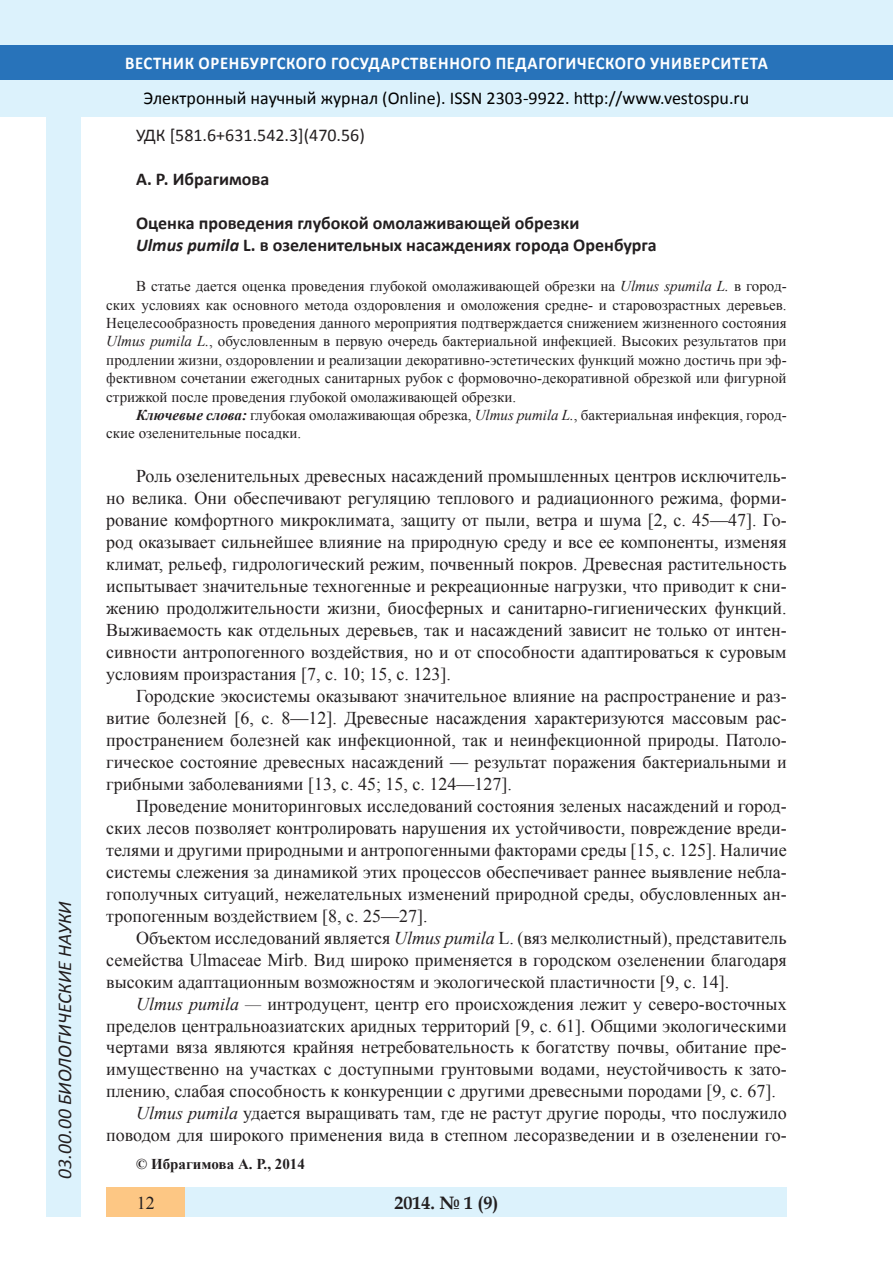
<style>
.page{position:relative;width:893px;height:1263px;background:#fff}
.page>*{position:absolute;margin:0;border:0;box-sizing:border-box;transform-origin:0 0}
.t1{font:italic 19.5px "Calibri";color:#231f20}
.Стиль2{font:18px/21.9px "Times New Roman";color:#231f20;text-align:justify}
.Заголовок_2{font:700 18px "Calibri";color:#231f20}
.t2{font:18px "Calibri";color:#000}
.t3{font:700 18px "Calibri";letter-spacing:.04em;color:#fff;scale:.93 1}
.Заголовок_2-2{font:18px "Calibri";color:#231f20}
.t4{font:700 18px "Book Antiqua";color:#231f20}
.Стиль2-2{font:15px/18.3px "Times New Roman";color:#231f20;text-align:justify}
.Стиль2-3{font:700 15px "Times New Roman";color:#231f20}
.s1{font-style:italic}
.s2{font-weight:700;font-style:italic}
</style>
<div class="page">
<div style="left:0;top:0;width:893px;height:116px;background:#dcf2fc"></div>
<div style="left:0;top:45px;width:893px;height:34px;background:#2873ba"></div>
<div style="left:106px;top:1188px;width:681px;height:29px;background:#dcf2fc"></div>
<div style="left:106px;top:1188px;width:79px;height:29px;background:#fdc784"></div>
<div style="left:47px;top:116px;width:34px;height:1101px;background:#dcf2fc"></div>
<p class="t1" style="left:51px;top:1179px;width:279px;rotate:-90deg">03.00.00 БИОЛОГИЧЕСКИЕ НАУКИ</p>
<p class="t3" style="left:125px;top:51px;width:693px">ВЕСТНИК ОРЕНБУРГСКОГО ГОСУДАРСТВЕННОГО ПЕДАГОГИЧЕСКОГО УНИВЕРСИТЕТА</p>
<p class="t2" style="left:144px;top:86px;width:607px">Электронный научный журнал (Online). ISSN 2303-9922. http://www.vestospu.ru</p>
<p class="Заголовок_2-2" style="left:136px;top:124px;width:230px">УДК [581.6+631.542.3](470.56)</p>
<p class="Заголовок_2" style="left:136px;top:168px;width:135px">А. Р. Ибрагимова</p>
<p class="Заголовок_2" style="left:136px;top:211px;width:445px">Оценка проведения глубокой омолаживающей обрезки</p>
<p class="Заголовок_2" style="left:136px;top:233px;width:522px"><span class="s1">Ulmus pumila</span> L. в озеленительных насаждениях города Оренбурга</p>
<p class="Стиль2-2" style="left:106px;top:277px;width:682px;text-indent:30px">В статье дается оценка проведения глубокой омолаживающей обрезки на <span class="s1">Ulmus spumila L.</span> в город&shy;ских условиях как основного метода оздоровления и омоложения средне- и старовозрастных деревьев.<br>Нецелесообразность проведения данного мероприятия подтверждается снижением жизненного состояния <span class="s1">Ulmus pumila L.</span>, обусловленным в первую очередь бактериальной инфекцией. Высоких результатов при продлении жизни, оздоровлении и реализации декоративно-эстетических функций можно достичь при эф&shy;фективном сочетании ежегодных санитарных рубок с формовочно-декоративной обрезкой или фигурной стрижкой после проведения глубокой омолаживающей обрезки.</p>
<p class="Стиль2-2" style="left:106px;top:405px;width:682px;text-indent:30px"><span class="s2">Ключевые слова:</span> глубокая омолаживающая обрезка, <span class="s1">Ulmus pumila L.</span>, бактериальная инфекция, город&shy;ские озеленительные посадки.</p>
<p class="Стиль2" style="left:106px;top:465px;width:682px;text-indent:30px">Роль озеленительных древесных насаждений промышленных центров исключитель&shy;но велика. Они обеспечивают регуляцию теплового и радиационного режима, форми&shy;рование комфортного микроклимата, защиту от пыли, ветра и шума [2, с. 45—47]. Го&shy;род оказывает сильнейшее влияние на природную среду и все ее компоненты, изменяя климат, рельеф, гидрологический режим, почвенный покров. Древесная растительность испытывает значительные техногенные и рекреационные нагрузки, что приводит к сни&shy;жению продолжительности жизни, биосферных и санитарно-гигиенических функций.<br>Выживаемость как отдельных деревьев, так и насаждений зависит не только от интен&shy;сивности антропогенного воздействия, но и от способности адаптироваться к суровым условиям произрастания [7, с. 10; 15, с. 123].</p>
<p class="Стиль2" style="left:106px;top:685px;width:682px;text-indent:30px">Городские экосистемы оказывают значительное влияние на распространение и раз&shy;витие болезней [6, с. 8—12]. Древесные насаждения характеризуются массовым рас&shy;пространением болезней как инфекционной, так и неинфекционной природы. Патоло&shy;гическое состояние древесных насаждений — результат поражения бактериальными и грибными заболеваниями [13, с. 45; 15, с. 124—127].</p>
<p class="Стиль2" style="left:106px;top:794px;width:682px;text-indent:30px">Проведение мониторинговых исследований состояния зеленых насаждений и город&shy;ских лесов позволяет контролировать нарушения их устойчивости, повреждение вреди&shy;телями и другими природными и антропогенными факторами среды [15, с. 125]. Наличие системы слежения за динамикой этих процессов обеспечивает раннее выявление небла&shy;гополучных ситуаций, нежелательных изменений природной среды, обусловленных ан&shy;тропогенным воздействием [8, с. 25—27].</p>
<p class="Стиль2" style="left:106px;top:926px;width:682px;text-indent:30px">Объектом исследований является <span class="s1">Ulmus pumila</span> L. (вяз мелколистный), представитель семейства Ulmaceae Mirb. Вид широко применяется в городском озеленении благодаря высоким адаптационным возможностям и экологической пластичности [9, c. 14].</p>
<p class="Стиль2" style="left:106px;top:992px;width:682px;text-indent:30px"><span class="s1">Ulmus pumila —</span> интродуцент, центр его происхождения лежит у северо-восточных пределов центральноазиатских аридных территорий [9, с. 61]. Общими экологическими чертами вяза являются крайняя нетребовательность к богатству почвы, обитание пре&shy;имущественно на участках с доступными грунтовыми водами, неустойчивость к зато&shy;плению, слабая способность к конкуренции с другими древесными породами [9, с. 67].</p>
<p class="Стиль2" style="left:106px;top:1102px;width:682px;text-align:right"><span class="s1">Ulmus pumila</span> удается выращивать там, где не растут другие породы, что послужило поводом для широкого применения вида в степном лесоразведении и в озеленении го-</p>
<p class="Стиль2-3" style="left:136px;top:1154px;width:170px">© Ибрагимова А. Р., 2014</p>
<p class="Стиль2" style="left:137px;top:1191px;width:19px">12</p>
<p class="t4" style="left:394px;top:1190px;width:106px">2014. № 1 (9)</p>
</div>
